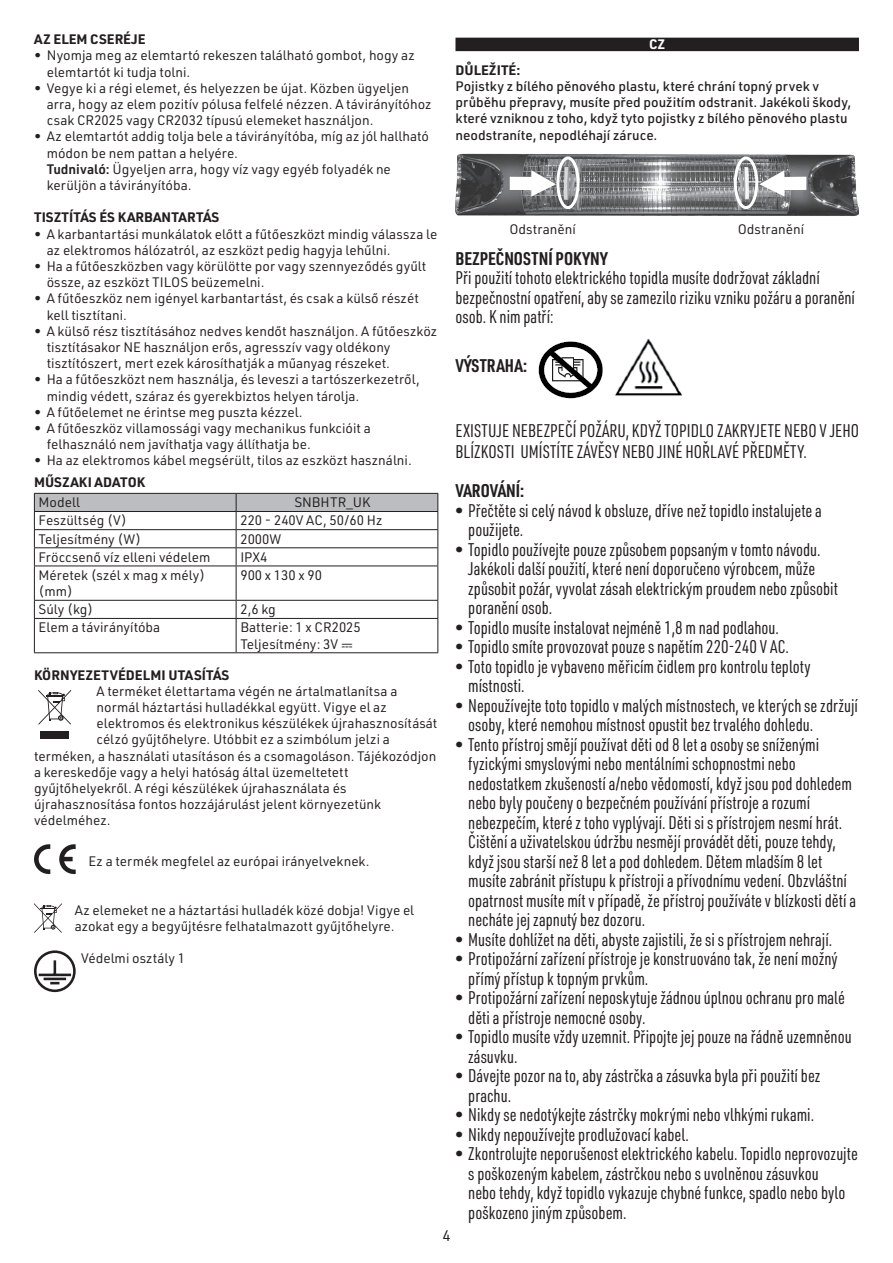
<style>
.page{position:relative;width:893px;height:1263px;background:#fff}
.page>*{position:absolute;margin:0;border:0;box-sizing:border-box;transform-origin:0 0}
.t1{font:18px/19.5px "URWDIN Cond";color:#231f20}
.t2{font:700 18px "URWDIN Cond";color:#231f20}
.t3{font:15px "URWDIN";color:#231f20}
.t4{font:13.5px/16.2px "URWDIN";color:#231f20}
.t5{font:500 13.5px/16.2px "URWDIN";color:#231f20}
.t6{font:700 13.5px "URWDIN";color:#231f20}
.t7{font:700 13.5px "URWDIN";color:#fff}
.s1{font-weight:600}
.s2{font-family:"STIX General"}
</style>
<div class="page">
<svg style="left:34px;top:493px;width:404px;height:72px"></svg>
<hr style="left:34px;top:565px;width:202px;height:1px;background:#231f20">
<hr style="left:34px;top:566px;width:1px;height:34px;background:#231f20">
<hr style="left:236px;top:565px;width:202px;height:1px;background:#231f20">
<hr style="left:236px;top:566px;width:1px;height:34px;background:#231f20">
<hr style="left:437px;top:566px;width:1px;height:34px;background:#231f20">
<hr style="left:34px;top:600px;width:202px;height:1px;background:#231f20">
<svg style="left:34px;top:601px;width:1px;height:17px"></svg>
<hr style="left:236px;top:600px;width:202px;height:1px;background:#231f20">
<svg style="left:236px;top:601px;width:1px;height:17px"></svg>
<svg style="left:437px;top:601px;width:1px;height:17px"></svg>
<hr style="left:34px;top:618px;width:202px;height:1px;background:#231f20">
<hr style="left:34px;top:619px;width:1px;height:33px;background:#231f20">
<hr style="left:236px;top:618px;width:202px;height:1px;background:#231f20">
<hr style="left:236px;top:619px;width:1px;height:33px;background:#231f20">
<hr style="left:437px;top:619px;width:1px;height:33px;background:#231f20">
<hr style="left:34px;top:652px;width:202px;height:1px;background:#231f20">
<hr style="left:236px;top:652px;width:202px;height:1px;background:#231f20">
<div style="left:40px;top:731px;width:29px;height:7px;background:#231f20"></div>
<svg style="left:38px;top:689px;width:33px;height:36px"></svg>
<svg style="left:34px;top:844px;width:16px;height:30px"></svg>
<svg style="left:59px;top:844px;width:17px;height:31px"></svg>
<svg style="left:34px;top:903px;width:28px;height:30px"></svg>
<svg style="left:34px;top:950px;width:42px;height:43px"></svg>
<div style="left:455px;top:38px;width:404px;height:13px;background:#231f20"></div>
<img style="left:455px;top:153px;width:404px;height:63px">
<svg style="left:510px;top:170px;width:46px;height:27px"></svg>
<svg style="left:759px;top:170px;width:47px;height:27px"></svg>
<div style="left:556px;top:157px;width:24px;height:52px;border:3px solid #fff;border-radius:50%"></div>
<div style="left:734px;top:157px;width:24px;height:52px;border:3px solid #fff;border-radius:50%"></div>
<img style="left:538px;top:341px;width:65px;height:58px">
<img style="left:615px;top:338px;width:67px;height:58px">
<p class="t6" style="left:34px;top:30px;width:113px">AZ ELEM CSERÉJE</p>
<p class="t4" style="left:47px;top:47px;width:370px;text-indent:-13px">• Nyomja meg az elemtartó rekeszen található gombot, hogy az elemtartót ki tudja tolni.</p>
<p class="t4" style="left:47px;top:79px;width:386px;text-indent:-13px">• Vegye ki a régi elemet, és helyezzen be újat. Közben ügyeljen arra, hogy az elem pozitív pólusa felfelé nézzen. A távirányítóhoz csak CR2025 vagy CR2032 típusú elemeket használjon.</p>
<p class="t4" style="left:47px;top:128px;width:384px;text-indent:-13px">• Az elemtartót addig tolja bele a távirányítóba, míg az jól hallható módon be nem pattan a helyére.<br><span class="s1">Tudnivaló:</span> Ügyeljen arra, hogy víz vagy egyéb folyadék ne kerüljön a távirányítóba.</p>
<p class="t6" style="left:34px;top:208px;width:187px">TISZTÍTÁS ÉS KARBANTARTÁS</p>
<p class="t4" style="left:47px;top:225px;width:392px;text-indent:-13px">• A karbantartási munkálatok előtt a fűtőeszközt mindig válassza le az elektromos hálózatról, az eszközt pedig hagyja lehűlni.</p>
<p class="t4" style="left:47px;top:258px;width:381px;text-indent:-13px">• Ha a fűtőeszközben vagy körülötte por vagy szennyeződés gyűlt össze, az eszközt TILOS beüzemelni.</p>
<p class="t4" style="left:47px;top:290px;width:374px;text-indent:-13px">• A fűtőeszköz nem igényel karbantartást, és csak a külső részét kell tisztítani.</p>
<p class="t4" style="left:47px;top:322px;width:392px;text-indent:-13px">• A külső rész tisztításához nedves kendőt használjon. A fűtőeszköz tisztításakor NE használjon erős, agresszív vagy oldékony tisztítószert, mert ezek károsíthatják a műanyag részeket.</p>
<p class="t4" style="left:47px;top:371px;width:374px;text-indent:-13px">• Ha a fűtőeszközt nem használja, és leveszi a tartószerkezetről, mindig védett, száraz és gyerekbiztos helyen tárolja.</p>
<p class="t4" style="left:34px;top:403px;width:270px">• A fűtőelemet ne érintse meg puszta kézzel.</p>
<p class="t4" style="left:47px;top:420px;width:325px;text-indent:-13px">• A fűtőeszköz villamossági vagy mechanikus funkcióit a felhasználó nem javíthatja vagy állíthatja be.</p>
<p class="t4" style="left:34px;top:452px;width:379px">• Ha az elektromos kábel megsérült, tilos az eszközt használni.</p>
<p class="t6" style="left:34px;top:473px;width:113px">MŰSZAKI ADATOK</p>
<p class="t4" style="left:39px;top:494px;width:43px">Modell</p>
<p class="t4" style="left:294px;top:494px;width:78px">SNBHTR_UK</p>
<p class="t4" style="left:39px;top:512px;width:90px">Feszültség (V)</p>
<p class="t4" style="left:240px;top:512px;width:144px">220 - 240V AC, 50/60 Hz</p>
<p class="t4" style="left:39px;top:530px;width:104px">Teljesítmény (W)</p>
<p class="t4" style="left:240px;top:530px;width:42px">2000W</p>
<p class="t4" style="left:39px;top:548px;width:173px">Fröccsenő víz elleni védelem</p>
<p class="t4" style="left:240px;top:548px;width:29px">IPX4</p>
<p class="t4" style="left:39px;top:566px;width:168px">Méretek (szél x mag x mély) (mm)</p>
<p class="t4" style="left:240px;top:566px;width:83px">900 x 130 x 90</p>
<p class="t4" style="left:39px;top:601px;width:56px">Súly (kg)</p>
<p class="t4" style="left:240px;top:601px;width:37px">2,6 kg</p>
<p class="t4" style="left:39px;top:619px;width:123px">Elem a távirányítóba</p>
<p class="t4" style="left:240px;top:619px;width:122px">Batterie: 1 x CR2025<br>Teljesítmény: 3V <span class="s2">⎓</span></p>
<p class="t6" style="left:34px;top:665px;width:197px">KÖRNYEZETVÉDELMI UTASÍTÁS</p>
<p class="t4" style="left:97px;top:682px;width:302px">A terméket élettartama végén ne ártalmatlanítsa a</p>
<p class="t4" style="left:97px;top:699px;width:292px">normál háztartási hulladékkal együtt. Vigye el az</p>
<p class="t4" style="left:97px;top:715px;width:342px">elektromos és elektronikus készülékek újrahasznosítását</p>
<p class="t4" style="left:97px;top:731px;width:295px">célzó gyűjtőhelyre. Utóbbit ez a szimbólum jelzi a</p>
<p class="t4" style="left:34px;top:747px;width:404px">terméken, a használati utasításon és a csomagoláson. Tájékozódjon</p>
<p class="t4" style="left:34px;top:763px;width:316px">a kereskedője vagy a helyi hatóság által üzemeltetett</p>
<p class="t4" style="left:34px;top:780px;width:314px">gyűjtőhelyekről. A régi készülékek újrahasználata és</p>
<p class="t4" style="left:34px;top:796px;width:349px">újrahasznosítása fontos hozzájárulást jelent környezetünk</p>
<p class="t4" style="left:34px;top:812px;width:78px">védelméhez.</p>
<p class="t4" style="left:88px;top:853px;width:283px">Ez a termék megfelel az európai irányelveknek.</p>
<p class="t4" style="left:75px;top:901px;width:341px">Az elemeket ne a háztartási hulladék közé dobja! Vigye el azokat egy a begyűjtésre felhatalmazott gyűjtőhelyre.</p>
<p class="t4" style="left:81px;top:950px;width:105px">Védelmi osztály 1</p>
<p class="t7" style="left:649px;top:35px;width:18px">CZ</p>
<p class="t6" style="left:455px;top:61px;width:67px">DŮLEŽITÉ:</p>
<p class="t5" style="left:455px;top:78px;width:397px">Pojistky z bílého pěnového plastu, které chrání topný prvek v průběhu přepravy, musíte před použitím odstranit. Jakékoli škody, které vzniknou z toho, když tyto pojistky z bílého pěnového plastu neodstraníte, nepodléhají záruce.</p>
<p class="t4" style="left:509px;top:221px;width:68px">Odstranění</p>
<p class="t4" style="left:738px;top:221px;width:68px">Odstranění</p>
<p class="t2" style="left:455px;top:246px;width:154px">BEZPEČNOSTNÍ POKYNY</p>
<p class="t1" style="left:455px;top:267px;width:401px">Při použití tohoto elektrického topidla musíte dodržovat základní bezpečnostní opatření, aby se zamezilo riziku vzniku požáru a poranění osob. K nim patří:</p>
<p class="t2" style="left:455px;top:353px;width:73px">VÝSTRAHA:</p>
<p class="t1" style="left:455px;top:419px;width:405px;line-height:21.6px">EXISTUJE NEBEZPEČÍ POŽÁRU, KDYŽ TOPIDLO ZAKRYJETE NEBO V JEHO<br>BLÍZKOSTI UMÍSTÍTE ZÁVĚSY NEBO JINÉ HOŘLAVÉ PŘEDMĚTY.</p>
<p class="t2" style="left:455px;top:479px;width:70px">VAROVÁNÍ:</p>
<p class="t1" style="left:468px;top:500px;width:355px;text-indent:-13px">• Přečtěte si celý návod k obsluze, dříve než topidlo instalujete a použijete.</p>
<p class="t1" style="left:468px;top:539px;width:371px;text-indent:-13px">• Topidlo používejte pouze způsobem popsaným v tomto návodu.<br>Jakékoli další použití, které není doporučeno výrobcem, může způsobit požár, vyvolat zásah elektrickým proudem nebo způsobit poranění osob.</p>
<p class="t1" style="left:455px;top:617px;width:325px">• Topidlo musíte instalovat nejméně 1,8 m nad podlahou.</p>
<p class="t1" style="left:455px;top:637px;width:335px">• Topidlo smíte provozovat pouze s napětím 220-240 V AC.</p>
<p class="t1" style="left:468px;top:656px;width:344px;text-indent:-13px">• Toto topidlo je vybaveno měřicím čidlem pro kontrolu teploty místnosti.</p>
<p class="t1" style="left:468px;top:695px;width:391px;text-indent:-13px">• Nepoužívejte toto topidlo v malých místnostech, ve kterých se zdržují osoby, které nemohou místnost opustit bez trvalého dohledu.</p>
<p class="t1" style="left:468px;top:734px;width:389px;text-indent:-13px">• Tento přístroj smějí používat děti od 8 let a osoby se sníženými fyzickými smyslovými nebo mentálními schopnostmi nebo nedostatkem zkušeností a/nebo vědomostí, když jsou pod dohledem nebo byly poučeny o bezpečném používání přístroje a rozumí nebezpečím, které z toho vyplývají. Děti si s přístrojem nesmí hrát.<br>Čištění a uživatelskou údržbu nesmějí provádět děti, pouze tehdy, když jsou starší než 8 let a pod dohledem. Dětem mladším 8 let musíte zabránit přístupu k přístroji a přívodnímu vedení. Obzvláštní opatrnost musíte mít v případě, že přístroj používáte v blízkosti dětí a necháte jej zapnutý bez dozoru.</p>
<p class="t1" style="left:455px;top:929px;width:378px">• Musíte dohlížet na děti, abyste zajistili, že si s přístrojem nehrají.</p>
<p class="t1" style="left:468px;top:948px;width:371px;text-indent:-13px">• Protipožární zařízení přístroje je konstruováno tak, že není možný přímý přístup k topným prvkům.</p>
<p class="t1" style="left:468px;top:987px;width:378px;text-indent:-13px">• Protipožární zařízení neposkytuje žádnou úplnou ochranu pro malé děti a přístroje nemocné osoby.</p>
<p class="t1" style="left:468px;top:1026px;width:385px;text-indent:-13px">• Topidlo musíte vždy uzemnit. Připojte jej pouze na řádně uzemněnou zásuvku.</p>
<p class="t1" style="left:468px;top:1065px;width:354px;text-indent:-13px">• Dávejte pozor na to, aby zástrčka a zásuvka byla při použití bez prachu.</p>
<p class="t1" style="left:455px;top:1104px;width:360px">• Nikdy se nedotýkejte zástrčky mokrými nebo vlhkými rukami.</p>
<p class="t1" style="left:455px;top:1124px;width:235px">• Nikdy nepoužívejte prodlužovací kabel.</p>
<p class="t1" style="left:468px;top:1143px;width:391px;text-indent:-13px">• Zkontrolujte neporušenost elektrického kabelu. Topidlo neprovozujte s poškozeným kabelem, zástrčkou nebo s uvolněnou zásuvkou<br>nebo tehdy, když topidlo vykazuje chybné funkce, spadlo nebo bylo poškozeno jiným způsobem.</p>
<p class="t3" style="left:442px;top:1226px;width:10px">4</p>
</div>
